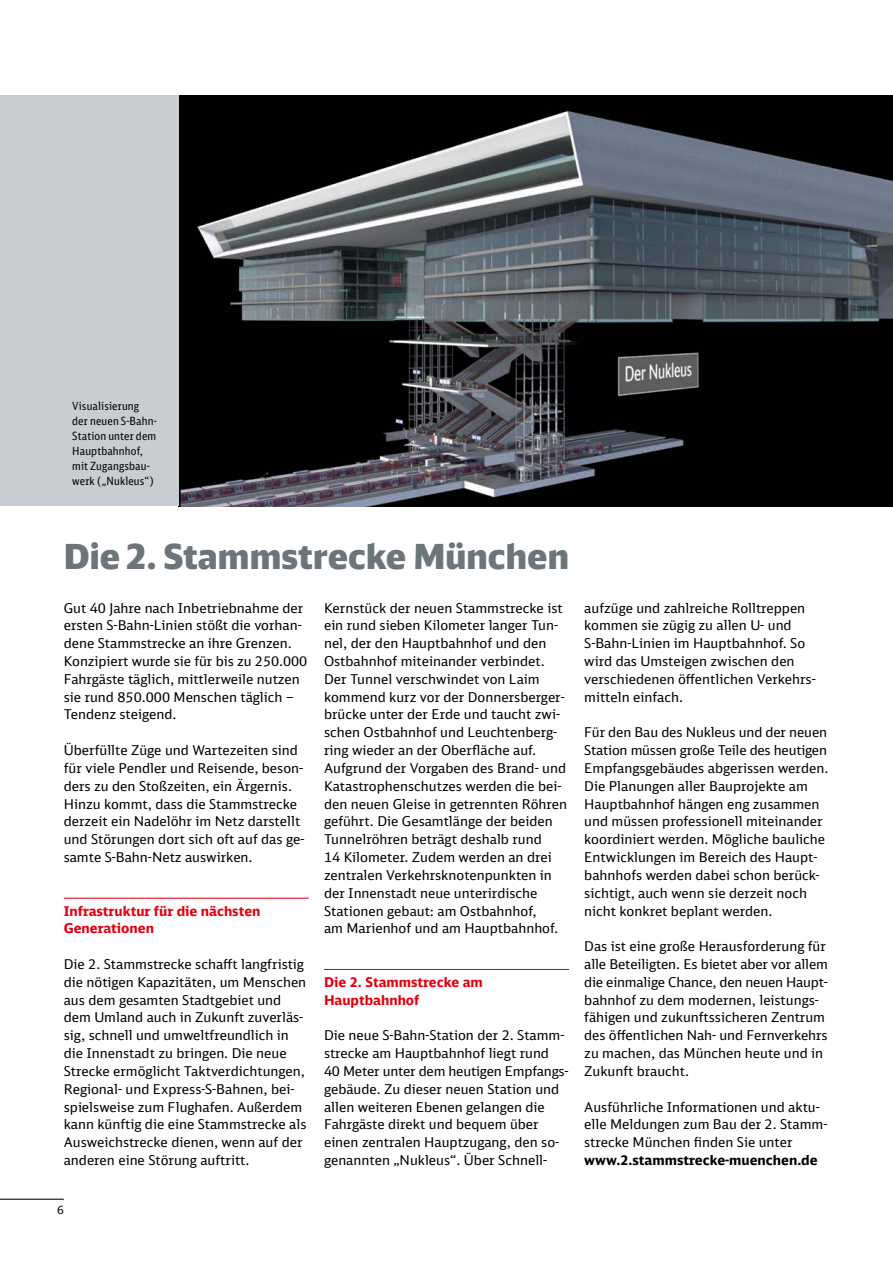
<style>
.page{position:relative;width:893px;height:1263px;background:#fff}
.page>*{position:absolute;margin:0;border:0;box-sizing:border-box;transform-origin:0 0}
.t1{font:900 34.5px "DB Head";letter-spacing:.005em;color:#6c757a}
.t2{font:13.5px/17.9px "DB Sans";color:#000}
.t3{font:700 13.5px/17.9px "DB Sans";color:#e3000f}
.t4{font:700 13.5px "DB Sans";color:#000}
.t5{font:11.25px/14.9px "DB Sans Cond";letter-spacing:.015em;color:#000}
.t6{font:11.25px "DB Sans";color:#000}
</style>
<div class="page">
<hr style="left:64px;top:898px;width:245px;height:1px;background:#e3000f">
<img style="left:179px;top:96px;width:714px;height:410px">
<hr style="left:324px;top:969px;width:245px;height:1px;background:#e3000f">
<div style="left:0;top:96px;width:179px;height:410px;background:#c7cdd0"></div>
<hr style="left:0;top:1199px;width:64px;height:1px;background:#000">
<p class="t5" style="left:72px;top:399px;width:85px">Visualisierung der neuen S-Bahn-<br>Station unter dem<br>Hauptbahnhof, mit Zugangsbau&shy;werk („Nukleus“)</p>
<h1 class="t1" style="left:64px;top:535px;width:507px">Die 2. Stammstrecke München</h1>
<p class="t2" style="left:324px;top:598px;width:245px">Kernstück der neuen Stammstrecke ist ein rund sieben Kilometer langer Tun&shy;nel, der den Hauptbahnhof und den Ostbahnhof miteinander verbindet.<br>Der Tunnel verschwindet von Laim kommend kurz vor der Donnersberger&shy;brücke unter der Erde und taucht zwi&shy;schen Ostbahnhof und Leuchtenberg&shy;ring wieder an der Oberfläche auf.<br>Aufgrund der Vorgaben des Brand- und Katastrophenschutzes werden die bei&shy;den neuen Gleise in getrennten Röhren geführt. Die Gesamtlänge der beiden Tunnelröhren beträgt deshalb rund<br>14 Kilometer. Zudem werden an drei zentralen Verkehrsknotenpunkten in der Innenstadt neue unterirdische Stationen gebaut: am Ostbahnhof,<br>am Marienhof und am Hauptbahnhof.</p>
<p class="t2" style="left:64px;top:598px;width:245px">Gut 40 Jahre nach Inbetriebnahme der ersten S-Bahn-Linien stößt die vorhan&shy;dene Stammstrecke an ihre Grenzen.<br>Konzipiert wurde sie für bis zu 250.000<br>Fahrgäste täglich, mittlerweile nutzen sie rund 850.000 Menschen täglich – Tendenz steigend.</p>
<p class="t2" style="left:64px;top:741px;width:242px">Überfüllte Züge und Wartezeiten sind für viele Pendler und Reisende, beson&shy;ders zu den Stoßzeiten, ein Ärgernis.<br>Hinzu kommt, dass die Stammstrecke derzeit ein Nadelöhr im Netz darstellt und Störungen dort sich oft auf das ge&shy;samte S-Bahn-Netz auswirken.</p>
<p class="t3" style="left:64px;top:901px;width:198px">Infrastruktur für die nächsten<br>Generationen</p>
<p class="t2" style="left:64px;top:955px;width:244px">Die 2. Stammstrecke schafft langfristig die nötigen Kapazitäten, um Menschen aus dem gesamten Stadtgebiet und dem Umland auch in Zukunft zuverläs&shy;sig, schnell und umweltfreundlich in die Innenstadt zu bringen. Die neue Strecke ermöglicht Taktverdichtungen, Regional- und Express-S-Bahnen, bei&shy;spielsweise zum Flughafen. Außerdem kann künftig die eine Stammstrecke als Ausweichstrecke dienen, wenn auf der anderen eine Störung auftritt.</p>
<p class="t3" style="left:324px;top:973px;width:160px">Die 2. Stammstrecke am<br>Hauptbahnhof</p>
<p class="t2" style="left:324px;top:1026px;width:246px">Die neue S-Bahn-Station der 2. Stamm&shy;strecke am Hauptbahnhof liegt rund<br>40 Meter unter dem heutigen Empfangs&shy;gebäude. Zu dieser neuen Station und allen weiteren Ebenen gelangen die Fahrgäste direkt und bequem über einen zentralen Hauptzugang, den so&shy;genannten „Nukleus“. Über Schnell-</p>
<p class="t6" style="left:57px;top:1203px;width:8px">6</p>
<p class="t2" style="left:584px;top:598px;width:233px">aufzüge und zahlreiche Rolltreppen kommen sie zügig zu allen U- und<br>S-Bahn-Linien im Hauptbahnhof. So wird das Umsteigen zwischen den verschiedenen öffentlichen Verkehrs&shy;mitteln einfach.</p>
<p class="t2" style="left:584px;top:723px;width:246px">Für den Bau des Nukleus und der neuen Station müssen große Teile des heutigen Empfangsgebäudes abgerissen werden.<br>Die Planungen aller Bauprojekte am Hauptbahnhof hängen eng zusammen und müssen professionell miteinander koordiniert werden. Mögliche bauliche Entwicklungen im Bereich des Haupt&shy;bahnhofs werden dabei schon berück&shy;sichtigt, auch wenn sie derzeit noch nicht konkret beplant werden.</p>
<p class="t2" style="left:584px;top:937px;width:245px">Das ist eine große Herausforderung für alle Beteiligten. Es bietet aber vor allem die einmalige Chance, den neuen Haupt&shy;bahnhof zu dem modernen, leistungs&shy;fähigen und zukunftssicheren Zentrum des öffentlichen Nah- und Fernverkehrs zu machen, das München heute und in Zukunft braucht.</p>
<p class="t2" style="left:584px;top:1097px;width:245px">Ausführliche Informationen und aktu&shy;elle Meldungen zum Bau der 2. Stamm&shy;strecke München finden Sie unter</p>
<p class="t4" style="left:584px;top:1151px;width:235px">www.2.stammstrecke-muenchen.de</p>
</div>
